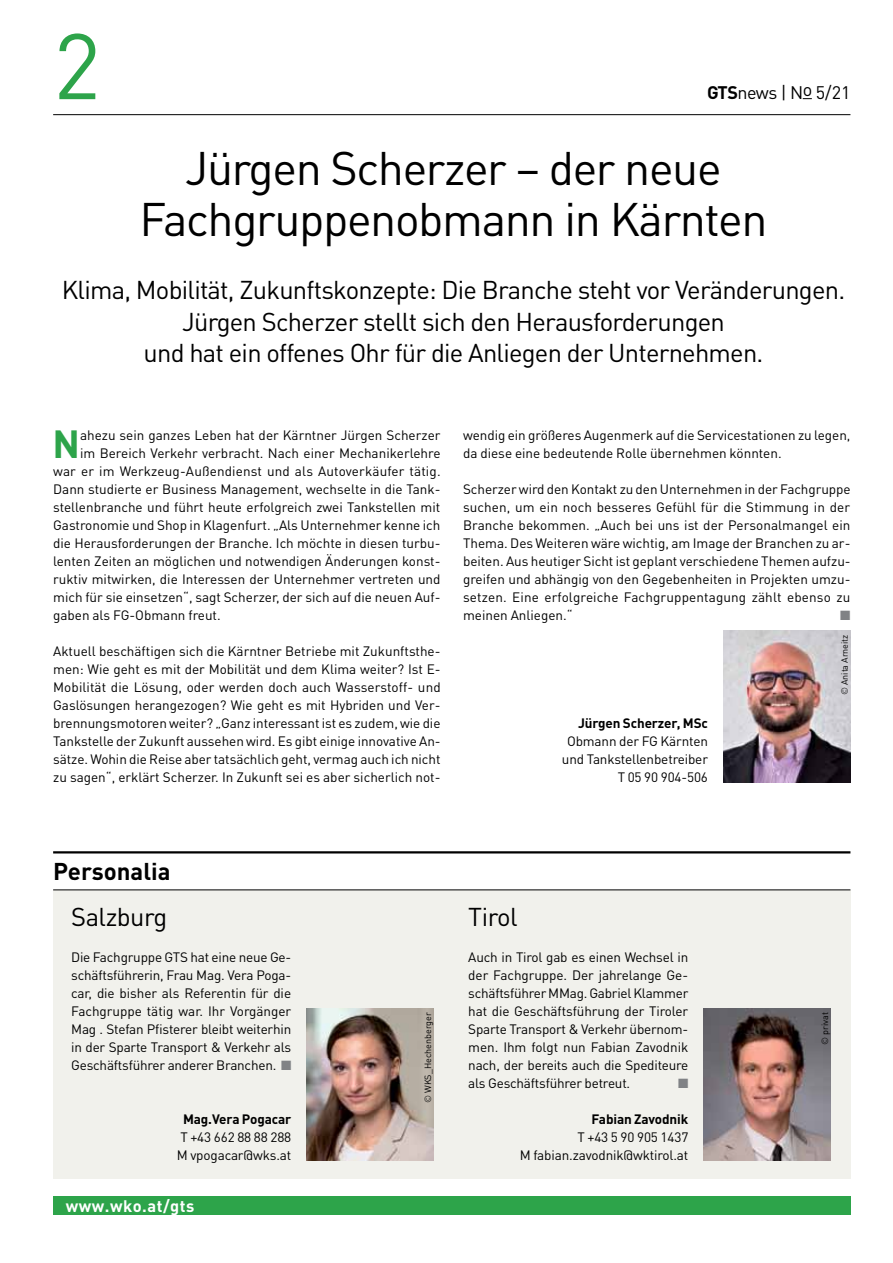
<style>
.page{position:relative;width:893px;height:1263px;background:#fff}
.page>*{position:absolute;margin:0;border:0;box-sizing:border-box;transform-origin:0 0}
.t1{font:91.5px "DIN Pro";color:#2da44a}
.t2{font:46.5px/51px "DIN Pro";letter-spacing:-.03em;color:#000;text-align:center}
.t3{font:700 38.85px "DIN Pro";color:#2da44a}
.t4{font:25.5px/31.5px "DIN Pro";letter-spacing:-.03em;color:#000;text-align:center}
.t5{font:700 24px "DIN Pro";color:#000}
.t6{font:18px "DIN Pro";letter-spacing:-.03em;color:#000}
.t7{font:700 16.5px "DIN Pro";letter-spacing:.03em;color:#fff}
.t8{font:13.5px/18px "DIN Pro";color:#000;text-align:justify}
.t9{font:700 13.5px "DIN Pro";letter-spacing:-.01em;color:#000}
.t10{font:13.5px "Zapf Dingbats ITC";color:#808285}
.t11{font:9px "DIN Pro";color:#000}
.s1{font-weight:700}
.s2{font-weight:300}
.s3{color:#808285}
</style>
<div class="page">
<div style="left:53px;top:890px;width:797px;height:288px;background:#f1f1ec"></div>
<hr style="left:53px;top:114px;width:797px;height:1px;background:#000">
<div style="left:53px;top:1196px;width:797px;height:18px;background:#2da44a"></div>
<img style="left:723px;top:630px;width:127px;height:152px">
<img style="left:307px;top:1008px;width:127px;height:152px">
<img style="left:704px;top:1008px;width:127px;height:152px">
<div style="left:36px;top:844px;width:152px;height:55px;background:#fff;opacity:.75"></div>
<hr style="left:53px;top:851px;width:797px;height:2px;background:#000">
<hr style="left:53px;top:889px;width:797px;height:1px;background:#000">
<h1 class="t1" style="left:53px;top:4px;width:49px">2</h1>
<h3 class="t6" style="left:707px;top:80px;width:145px"><span class="s1">GTS</span>news | No 5/21</h3>
<h2 class="t2" style="left:139px;top:141px;width:630px">Jürgen Scherzer – der neue<br>Fachgruppenobmann in Kärnten</h2>
<h3 class="t4" style="left:62px;top:273px;width:785px">Klima, Mobilität, Zukunftskonzepte: Die Branche steht vor Veränderungen.<br>Jürgen Scherzer stellt sich den Herausforderungen<br>und hat ein offenes Ohr für die Anliegen der Unternehmen.</h3>
<h3 class="t3" style="left:52px;top:418px;width:29px">N</h3>
<p class="t8" style="left:80px;top:426px;width:362px">ahezu sein ganzes Leben hat der Kärntner Jürgen Scherzer</p>
<p class="t8" style="left:80px;top:444px;width:362px">im Bereich Verkehr verbracht. Nach einer Mechanikerlehre</p>
<p class="t8" style="left:53px;top:462px;width:389px">war er im Werkzeug-Außendienst und als Autoverkäufer tätig.</p>
<p class="t8" style="left:53px;top:480px;width:389px">Dann studierte er Business Management, wechselte in die Tank-</p>
<p class="t8" style="left:53px;top:498px;width:389px">stellenbranche und führt heute erfolgreich zwei Tankstellen mit</p>
<p class="t8" style="left:53px;top:516px;width:389px">Gastronomie und Shop in Klagenfurt. „Als Unternehmer kenne ich</p>
<p class="t8" style="left:53px;top:534px;width:389px">die Herausforderungen der Branche. Ich möchte in diesen turbu-</p>
<p class="t8" style="left:53px;top:552px;width:389px">lenten Zeiten an möglichen und notwendigen Änderungen konst-</p>
<p class="t8" style="left:53px;top:570px;width:389px">ruktiv mitwirken, die Interessen der Unternehmer vertreten und</p>
<p class="t8" style="left:53px;top:588px;width:389px">mich für sie einsetzen“, sagt Scherzer, der sich auf die neuen Auf-</p>
<p class="t8" style="left:53px;top:606px;width:169px">gaben als FG-Obmann freut.</p>
<p class="t8" style="left:53px;top:642px;width:389px">Aktuell beschäftigen sich die Kärntner Betriebe mit Zukunftsthe&shy;men: Wie geht es mit der Mobilität und dem Klima weiter? Ist E-Mobilität die Lösung, oder werden doch auch Wasserstoff- und Gaslösungen herangezogen? Wie geht es mit Hybriden und Ver&shy;brennungsmotoren weiter? „Ganz interessant ist es zudem, wie die Tankstelle der Zukunft aussehen wird. Es gibt einige innovative An&shy;sätze. Wohin die Reise aber tatsächlich geht, vermag auch ich nicht zu sagen“, erklärt Scherzer. In Zukunft sei es aber sicherlich not-</p>
<p class="t8" style="left:463px;top:426px;width:389px">wendig ein größeres Augenmerk auf die Servicestationen zu legen, da diese eine bedeutende Rolle übernehmen könnten.</p>
<p class="t8" style="left:463px;top:480px;width:389px">Scherzer wird den Kontakt zu den Unternehmen in der Fachgruppe suchen, um ein noch besseres Gefühl für die Stimmung in der Branche bekommen. „Auch bei uns ist der Personalmangel ein Thema. Des Weiteren wäre wichtig, am Image der Branchen zu ar&shy;beiten. Aus heutiger Sicht ist geplant verschiedene Themen aufzu&shy;greifen und abhängig von den Gegebenheiten in Projekten umzu&shy;setzen. Eine erfolgreiche Fachgruppentagung zählt ebenso zu meinen Anliegen.“</p>
<p class="t10" style="left:840px;top:609px;width:12px">■</p>
<p class="t9" style="left:578px;top:714px;width:131px">Jürgen Scherzer, MSc</p>
<p class="t8" style="left:562px;top:732px;width:148px;text-align:right">Obmann der FG Kärnten und Tankstellenbetreiber<br>T 05 90 904-506</p>
<p class="t11" style="left:838px;top:695px;width:62px;rotate:-90deg"><span class="s2">©</span> Anita Arneitz</p>
<h3 class="t5" style="left:53px;top:855px;width:119px">Personalia</h3>
<h3 class="t4" style="left:71px;top:900px;width:98px">Salzburg</h3>
<p class="t8" style="left:71px;top:948px;width:222px">Die Fachgruppe GTS hat eine neue Ge&shy;schäftsführerin, Frau Mag. Vera Poga&shy;car, die bisher als Referentin für die Fachgruppe tätig war. Ihr Vorgänger Mag . Stefan Pfisterer bleibt weiterhin in der Sparte Transport &amp; Verkehr als Geschäftsführer anderer Branchen. <span class="s3">■</span></p>
<p class="t9" style="left:183px;top:1110px;width:110px">Mag.Vera Pogacar</p>
<p class="t8" style="left:177px;top:1128px;width:116px">T +43 662 88 88 288<br>M vpogacar@wks.at</p>
<p class="t7" style="left:66px;top:1194px;width:130px">www.wko.at/gts</p>
<h3 class="t4" style="left:468px;top:900px;width:51px">Tirol</h3>
<p class="t8" style="left:468px;top:948px;width:222px">Auch in Tirol gab es einen Wechsel in der Fachgruppe. Der jahrelange Ge&shy;schäftsführer MMag. Gabriel Klammer hat die Geschäftsführung der Tiroler Sparte Transport &amp; Verkehr übernom&shy;men. Ihm folgt nun Fabian Zavodnik nach, der bereits auch die Spediteure als Geschäftsführer betreut.</p>
<p class="t11" style="left:422px;top:1103px;width:92px;rotate:-90deg"><span class="s2">©</span> WKS_Hechenberger</p>
<p class="t11" style="left:819px;top:1045px;width:34px;rotate:-90deg"><span class="s2">©</span> privat</p>
<p class="t10" style="left:678px;top:1077px;width:12px">■</p>
<p class="t9" style="left:592px;top:1110px;width:98px">Fabian Zavodnik</p>
<p class="t8" style="left:520px;top:1128px;width:170px;text-align:right">T +43 5 90 905 1437<br>M fabian.zavodnik@wktirol.at</p>
</div>
